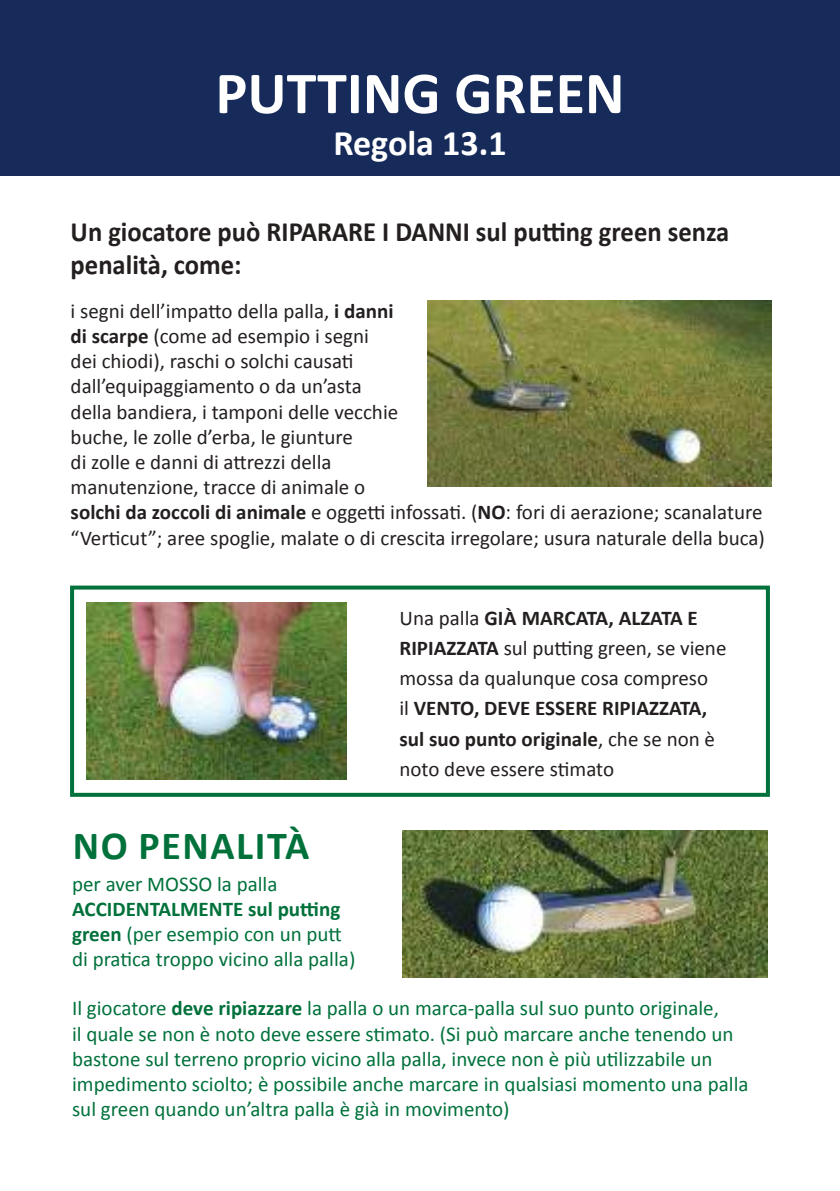
<style>
.page{position:relative;width:840px;height:1191px;background:#fff}
.page>*{position:absolute;margin:0;border:0;box-sizing:border-box;transform-origin:0 0}
.t1{font:700 60px "Calibri";color:#fff}
.t2{font:700 40px "Calibri";letter-spacing:.04em;color:#00713b}
.t3{font:700 36px "Calibri";color:#fff}
.t4{font:700 28px/33.6px "Calibri";color:#241f1f;scale:.95 1}
.t5{font:21px/25.2px "Calibri";color:#241f1f}
.t6{font:21px/25.2px "Calibri";color:#00713b}
.s1{font-weight:700}
</style>
<div class="page">
<div style="left:0;top:0;width:839px;height:176px;background:#162b59"></div>
<div style="left:70px;top:585px;width:699px;height:212px;border:4px solid #00713b"></div>
<img style="left:427px;top:300px;width:344px;height:187px">
<img style="left:86px;top:603px;width:260px;height:177px">
<img style="left:403px;top:830px;width:364px;height:147px">
<h1 class="t1" style="left:215px;top:55px;width:410px">PUTTING GREEN</h1>
<h3 class="t3" style="left:333px;top:120px;width:175px">Regola 13.1</h3>
<h3 class="t4" style="left:71px;top:215px;width:694px">Un giocatore può RIPARARE I DANNI sul putting green senza penalità, come:</h3>
<p class="t5" style="left:71px;top:298px;width:695px">i segni dell’impatto della palla, <span class="s1">i danni<br>di scarpe</span> (come ad esempio i segni<br>dei chiodi), raschi o solchi causati<br>dall’equipaggiamento o da un’asta<br>della bandiera, i tamponi delle vecchie<br>buche, le zolle d’erba, le giunture<br>di zolle e danni di attrezzi della<br>manutenzione, tracce di animale o<br><span class="s1">solchi da zoccoli di animale</span> e oggetti infossati. (<span class="s1">NO</span>: fori di aerazione; scanalature “Verticut”; aree spoglie, malate o di crescita irregolare; usura naturale della buca)</p>
<p class="t5" style="left:399px;top:603px;width:328px;line-height:30px">Una palla <span class="s1">GIÀ MARCATA, ALZATA E<br>RIPIAZZATA</span> sul putting green, se viene mossa da qualunque cosa compreso<br>il <span class="s1">VENTO, DEVE ESSERE RIPIAZZATA, sul suo punto originale</span>, che se non è noto deve essere stimato</p>
<h2 class="t2" style="left:73px;top:819px;width:238px">NO PENALITÀ</h2>
<p class="t6" style="left:72px;top:871px;width:207px">per aver MOSSO la palla</p>
<p class="t6" style="left:72px;top:896px;width:284px"><span class="s1">ACCIDENTALMENTE sul putting green</span> (per esempio con un putt di pratica troppo vicino alla palla)</p>
<p class="t6" style="left:72px;top:996px;width:677px">Il giocatore <span class="s1">deve ripiazzare</span> la palla o un marca-palla sul suo punto originale,<br>il quale se non è noto deve essere stimato. (Si può marcare anche tenendo un bastone sul terreno proprio vicino alla palla, invece non è più utilizzabile un impedimento sciolto; è possibile anche marcare in qualsiasi momento una palla sul green quando un’altra palla è già in movimento)</p>
</div>
